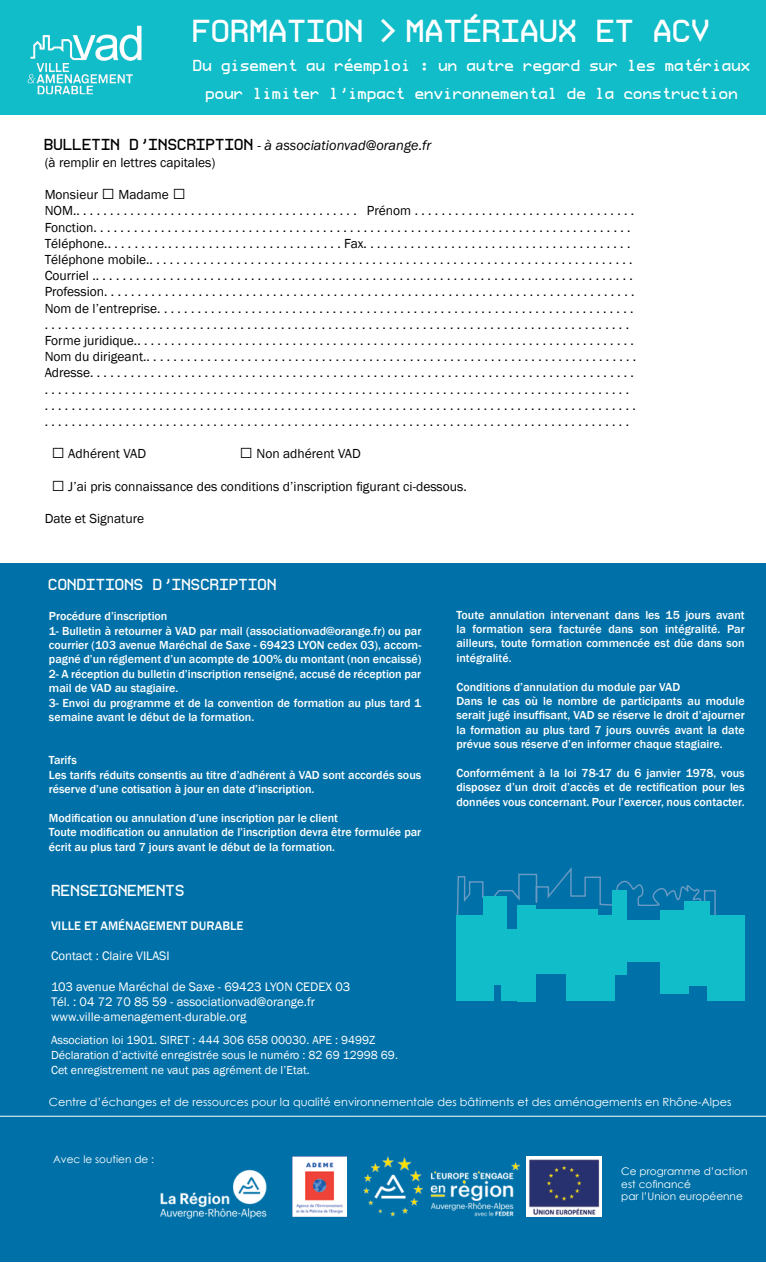
<style>
.page{position:relative;width:766px;height:1263px;background:#fff}
.page>*{position:absolute;margin:0;border:0;box-sizing:border-box;transform-origin:0 0}
.t1{font:28.5px "Pro Font Windows";color:#fff}
.t2{font:14.25px/28.5px "Pro Font Windows";color:#fff;text-align:center}
.t3{font:italic 14.25px "Franklin Gothic";color:#000}
.t4{font:13.5px/16.2px "Franklin Gothic";color:#000}
.t5{font:12.75px/15.3px "Franklin Gothic";color:#fff}
.t6{font:500 12.75px "Franklin Gothic";color:#fff}
.t7{font:500 12px/14.4px "Franklin Gothic";color:#fff}
.t8{font:12px/14.9px "Franklin Gothic";color:#fff}
.t9{font:11.25px "Century Gothic";color:#fff}
.t10{font:10.5px/12.6px "Century Gothic";color:#fff}
.s1{font-family:"Pro Font Windows";font-style:normal}
</style>
<div class="page">
<div style="left:0;top:563px;width:765px;height:699px;background:#0071a8"></div>
<hr style="left:0;top:1116px;width:765px;height:1px;background:#fff">
<svg style="left:456px;top:867px;width:260px;height:51px"></svg>
<div style="left:456px;top:915px;width:37px;height:86px;background:#10bdc8"></div>
<div style="left:483px;top:895px;width:23px;height:89px;background:#10bdc8"></div>
<div style="left:501px;top:929px;width:30px;height:72px;background:#10bdc8"></div>
<div style="left:517px;top:905px;width:18px;height:96px;background:#10bdc8"></div>
<div style="left:531px;top:909px;width:66px;height:65px;background:#10bdc8"></div>
<div style="left:566px;top:915px;width:48px;height:86px;background:#10bdc8"></div>
<div style="left:612px;top:890px;width:15px;height:85px;background:#10bdc8"></div>
<div style="left:627px;top:921px;width:37px;height:41px;background:#10bdc8"></div>
<div style="left:659px;top:910px;width:29px;height:83px;background:#10bdc8"></div>
<div style="left:684px;top:901px;width:25px;height:85px;background:#10bdc8"></div>
<div style="left:707px;top:915px;width:37px;height:86px;background:#10bdc8"></div>
<div style="left:0;top:0;width:765px;height:114px;background:#10bdc8"></div>
<img style="left:119px;top:26px;width:23px;height:35px">
<img style="left:363px;top:1156px;width:156px;height:61px">
<img style="left:292px;top:1156px;width:54px;height:61px">
<img style="left:526px;top:1157px;width:75px;height:59px">
<img style="left:160px;top:1169px;width:107px;height:50px">
<h1 class="t1" style="left:193px;top:13px;width:519px">Formation &gt; Matériaux et acv</h1>
<p class="t2" style="left:193px;top:51px;width:558px">Du gisement au réemploi : un autre regard sur les matériaux pour limiter l’impact environnemental de la construction</p>
<p class="t3" style="left:45px;top:137px;width:388px"><span class="s1">Bulletin d’inscription</span> - à associationvad@orange.fr</p>
<p class="t4" style="left:45px;top:154px;width:172px">(à remplir en lettres capitales)</p>
<p class="t4" style="left:45px;top:187px;width:55px">Monsieur</p>
<p class="t4" style="left:45px;top:187px;width:593px;text-indent:74px">Madame<br>NOM.. . . . . . . . . . . . . . . . . . . . . . . . . . . . . . . . . . . . . . . . . . Prénom . . . . . . . . . . . . . . . . . . . . . . . . . . . . . . . . .<br>Fonction. . . . . . . . . . . . . . . . . . . . . . . . . . . . . . . . . . . . . . . . . . . . . . . . . . . . . . . . . . . . . . . . . . . . . . . . . . . . . . . .<br>Téléphone.. . . . . . . . . . . . . . . . . . . . . . . . . . . . . . . . . . . Fax. . . . . . . . . . . . . . . . . . . . . . . . . . . . . . . . . . . . . . . .<br>Téléphone mobile.. . . . . . . . . . . . . . . . . . . . . . . . . . . . . . . . . . . . . . . . . . . . . . . . . . . . . . . . . . . . . . . . . . . . . . . .<br>Courriel .. . . . . . . . . . . . . . . . . . . . . . . . . . . . . . . . . . . . . . . . . . . . . . . . . . . . . . . . . . . . . . . . . . . . . . . . . . . . . . . .<br>Profession. . . . . . . . . . . . . . . . . . . . . . . . . . . . . . . . . . . . . . . . . . . . . . . . . . . . . . . . . . . . . . . . . . . . . . . . . . . . . . .<br>Nom de l’entreprise. . . . . . . . . . . . . . . . . . . . . . . . . . . . . . . . . . . . . . . . . . . . . . . . . . . . . . . . . . . . . . . . . . . . . . . . . . . . . . . . . . . . . . . . . . . . . . . . . . . . . . . . . . . . . . . . . . . . . . . . . . . . . . . . . . . . . . . . . . . . . . . . . . . . . . . . . . . . . .<br>Forme juridique.. . . . . . . . . . . . . . . . . . . . . . . . . . . . . . . . . . . . . . . . . . . . . . . . . . . . . . . . . . . . . . . . . . . . . . . . . .<br>Nom du dirigeant.. . . . . . . . . . . . . . . . . . . . . . . . . . . . . . . . . . . . . . . . . . . . . . . . . . . . . . . . . . . . . . . . . . . . . . . . .<br>Adresse. . . . . . . . . . . . . . . . . . . . . . . . . . . . . . . . . . . . . . . . . . . . . . . . . . . . . . . . . . . . . . . . . . . . . . . . . . . . . . . . . . . . . . . . . . . . . . . . . . . . . . . . . . . . . . . . . . . . . . . . . . . . . . . . . . . . . . . . . . . . . . . . . . . . . . . . . . . . . . . . . . . . . . . .<br>. . . . . . . . . . . . . . . . . . . . . . . . . . . . . . . . . . . . . . . . . . . . . . . . . . . . . . . . . . . . . . . . . . . . . . . . . . . . . . . . . . . . . . . . . . . . . . . . . . . . . . . . . . . . . . . . . . . . . . . . . . . . . . . . . . . . . . . . . . . . . . . . . . . . . . . . . . . . . . . . . . . . . . . . . . . . . . .</p>
<p class="t4" style="left:68px;top:446px;width:79px">Adhérent VAD</p>
<p class="t4" style="left:256px;top:446px;width:106px">Non adhérent VAD</p>
<p class="t4" style="left:68px;top:478px;width:400px">J’ai pris connaissance des conditions d’inscription figurant ci-dessous.</p>
<p class="t4" style="left:45px;top:511px;width:101px">Date et Signature</p>
<p class="t2" style="left:49px;top:570px;width:230px">Conditions d’inscription</p>
<p class="t7" style="left:49px;top:609px;width:374px">Procédure d’inscription<br>1- Bulletin à retourner à VAD par mail (associationvad@orange.fr) ou par courrier (103 avenue Maréchal de Saxe - 69423 LYON cedex 03), accom&shy;pagné d’un réglement d’un acompte de 100% du montant (non encaissé)<br>2- A réception du bulletin d’inscription renseigné, accusé de réception par mail de VAD au stagiaire.<br>3- Envoi du programme et de la convention de formation au plus tard 1 semaine avant le début de la formation.</p>
<p class="t7" style="left:49px;top:753px;width:374px">Tarifs<br>Les tarifs réduits consentis au titre d’adhérent à VAD sont accordés sous réserve d’une cotisation à jour en date d’inscription.</p>
<p class="t7" style="left:49px;top:811px;width:374px">Modification ou annulation d’une inscription par le client<br>Toute modification ou annulation de l’inscription devra être formulée par écrit au plus tard 7 jours avant le début de la formation.</p>
<p class="t2" style="left:52px;top:876px;width:133px">Renseignements</p>
<p class="t6" style="left:51px;top:917px;width:157px">Ville et Aménagement Dura</p>
<p class="t6" style="left:222px;top:917px;width:22px">ble</p>
<p class="t5" style="left:51px;top:948px;width:120px">Contact : Claire VILASI</p>
<p class="t5" style="left:51px;top:979px;width:301px">103 avenue Maréchal de Saxe - 69423 LYON CEDEX 03<br>Tél. : 04 72 70 85 59 - associationvad@orange.fr www.ville-amenagement-durable.org</p>
<p class="t8" style="left:51px;top:1033px;width:348px">Association loi 1901. SIRET : 444 306 658 00030. APE : 9499Z<br>Déclaration d’activité enregistrée sous le numéro : 82 69 12998 69.<br>Cet enregistrement ne vaut pas agrément de l’Etat.</p>
<p class="t7" style="left:456px;top:607px;width:290px;text-align:justify">Toute annulation intervenant dans les 15 jours avant la formation sera facturée dans son intégralité. Par ailleurs, toute formation commencée est dûe dans son intégralité.</p>
<p class="t7" style="left:456px;top:679px;width:290px">Conditions d’annulation du module par VAD<br>Dans le cas où le nombre de participants au module serait jugé insuffisant, VAD se réserve le droit d’ajourner la formation au plus tard 7 jours ouvrés avant la date prévue sous réserve d’en informer chaque stagiaire.</p>
<p class="t7" style="left:456px;top:766px;width:290px;text-align:justify">Conformément à la loi 78-17 du 6 janvier 1978, vous disposez d’un droit d’accès et de rectification pour les données vous concernant. Pour l’exercer, nous contacter.</p>
<p class="t9" style="left:49px;top:1094px;width:684px">Centre d’échanges et de ressources pour la qualité environnementale des bâtiments et des aménagements en Rhône-Alpes</p>
<p class="t10" style="left:53px;top:1152px;width:102px">Avec le soutien de :</p>
<p class="t10" style="left:621px;top:1165px;width:128px">Ce programme d’action est cofinancé<br>par l’Union européenne</p>
</div>
